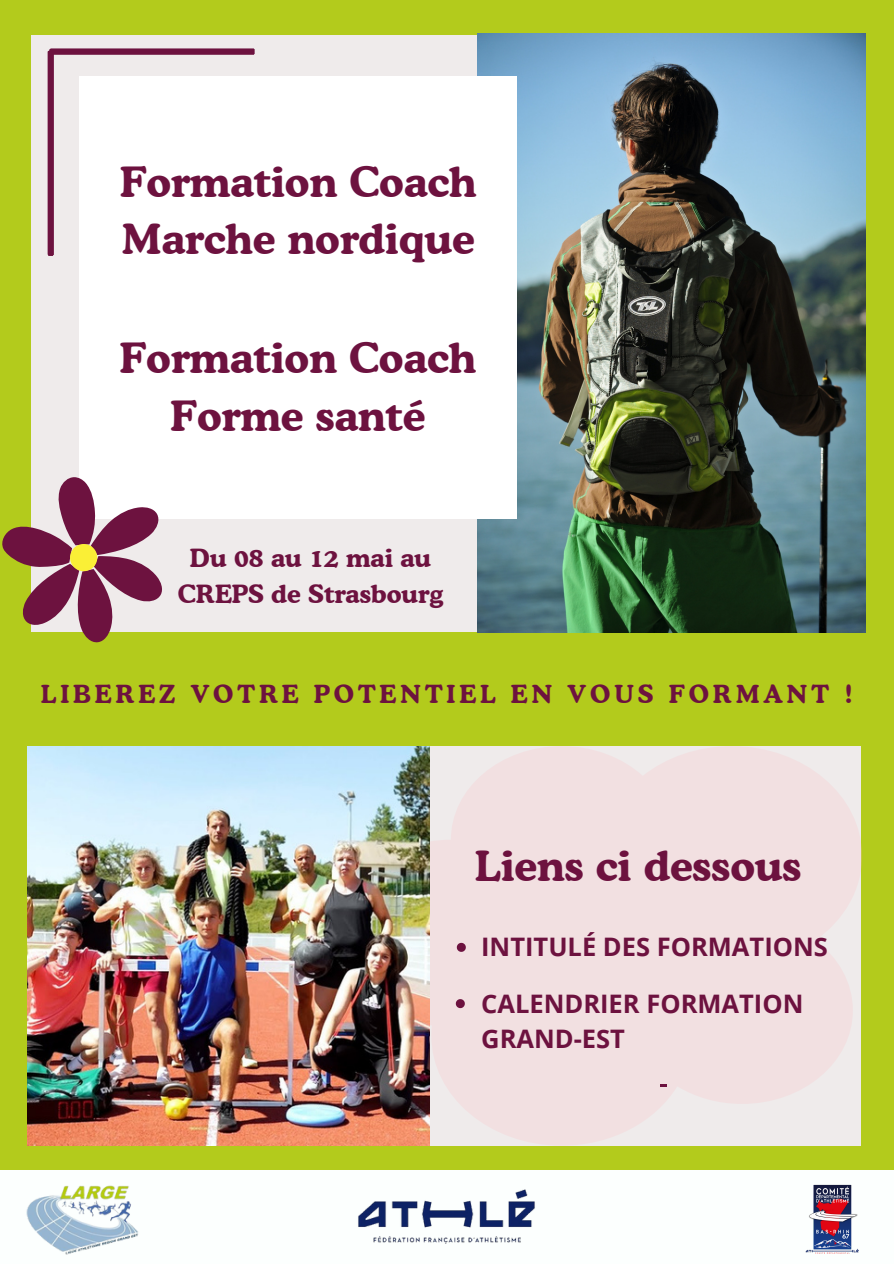
<style>
.page{position:relative;width:894px;height:1264px;background:#fff}
.page>*{position:absolute;margin:0;border:0;box-sizing:border-box;transform-origin:0 0}
.t1{font:700 41.55px/57.3px "Cooper BT";color:#6d123f}
.t2{font:700 25.5px/34.8px "Open Sans";color:#6d123f}
.t3{font:700 25.05px/36px "Cooper BT";color:#6d123f;text-align:center}
.t4{font:700 24.9px "Cooper BT";letter-spacing:.16em;color:#6d123f}
</style>
<div class="page">
<div style="left:0;top:0;width:893px;height:1263px;background:#b3cb1c"></div>
<div style="left:32px;top:35px;width:829px;height:596px;background:#efebeb"></div>
<div style="left:0;top:1170px;width:893px;height:93px;background:#fcfffe"></div>
<img style="left:26px;top:1185px;width:112px;height:70px">
<img style="left:340px;top:1145px;width:213px;height:99px">
<img style="left:805px;top:1184px;width:54px;height:70px">
<svg style="left:429px;top:746px;width:432px;height:399px;fill:#f2e0e1"></svg>
<svg style="left:31px;top:35px;width:224px;height:223px"></svg>
<img style="left:28px;top:746px;width:401px;height:399px">
<img style="left:477px;top:33px;width:387px;height:599px">
<div style="left:79px;top:76px;width:437px;height:443px;background:#fff"></div>
<svg style="left:2px;top:477px;width:161px;height:166px"></svg>
<svg style="left:456px;top:942px;width:9px;height:9px"></svg>
<svg style="left:455px;top:999px;width:9px;height:9px"></svg>
<svg style="left:660px;top:1084px;width:6px;height:2px"></svg>
<p class="t1" style="left:120px;top:152px;width:358px">Formation Coach<br>Marche nordique</p>
<h2 class="t1" style="left:119px;top:329px;width:358px;text-align:center">Formation Coach<br>Forme santé</h2>
<p class="t3" style="left:178px;top:539px;width:266px">Du 08 au 12 mai au<br>CREPS de Strasbourg</p>
<p class="t4" style="left:41px;top:678px;width:813px">LIBEREZ VOTRE POTENTIEL EN VOUS FORMANT !</p>
<p class="t1" style="left:474px;top:837px;width:328px">Liens ci dessous</p>
<p class="t2" style="left:481px;top:928px;width:348px">INTITULÉ DES FORMATIONS</p>
<h1 class="t2" style="left:481px;top:985px;width:323px">CALENDRIER FORMATION<br>GRAND-EST</h1>
</div>
